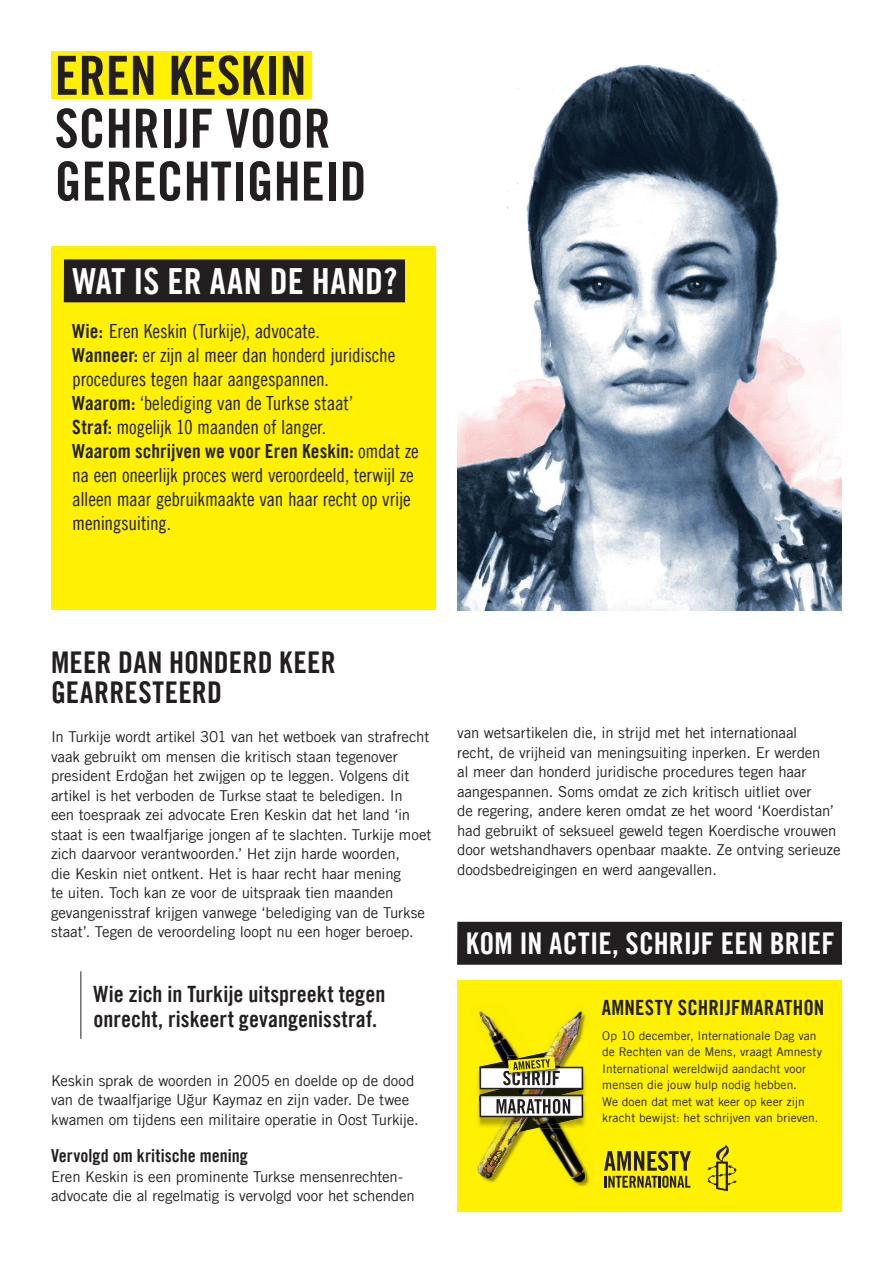
<style>
.page{position:relative;width:893px;height:1263px;background:#fff}
.page>*{position:absolute;margin:0;border:0;box-sizing:border-box;transform-origin:0 0}
.t1{font:54px/52.8px "Amnesty Trade Gothic Bd Cn 20";color:#231f20}
.t2{font:36px "Amnesty Trade Gothic Bd Cn 20";letter-spacing:.005em;color:#fff}
.t3{font:30px/30px "Amnesty Trade Gothic Bd Cn 20";letter-spacing:.01em;color:#231f20}
.t4{font:30px "Amnesty Trade Gothic Bd Cn 20";color:#fff}
.t5{font:22.5px/25.5px "Amnesty Trade Gothic Bd Cn 20";letter-spacing:.005em;color:#231f20}
.t6{font:21px "Amnesty Trade Gothic Bd Cn 20";letter-spacing:.015em;color:#231f20}
.t7{font:19.5px/24px "Amnesty Trade Gothic Cn 18";letter-spacing:-.01em;color:#231f20}
.t8{font:19.5px "Amnesty Trade Gothic Bd Cn 20";letter-spacing:.005em;color:#231f20}
.t9{font:18px "Amnesty Trade Gothic Bd Cn 20";letter-spacing:.005em;color:#231f20}
.t10{font:15px/19.5px "Amnesty Trade Gothic";letter-spacing:-.01em;color:#231f20}
.t11{font:12px/16.5px "Amnesty Trade Gothic";letter-spacing:.005em;color:#231f20}
.s1{font-family:"Amnesty Trade Gothic Bd Cn 20"}
.s2{font-family:"Amnesty Trade Gothic Cn 18"}
</style>
<div class="page">
<div style="left:51px;top:51px;width:260px;height:48px;background:#fff101"></div>
<div style="left:51px;top:247px;width:385px;height:363px;background:#fff101"></div>
<div style="left:64px;top:259px;width:341px;height:43px;background:#231f20"></div>
<div style="left:457px;top:980px;width:385px;height:232px;background:#fff101"></div>
<div style="left:457px;top:922px;width:385px;height:43px;background:#231f20"></div>
<img style="left:457px;top:64px;width:385px;height:546px">
<hr style="left:80px;top:971px;width:2px;height:68px;background:#6c6d70">
<svg style="left:707px;top:1145px;width:30px;height:46px"></svg>
<svg style="left:604px;top:1151px;width:87px;height:37px"></svg>
<img style="left:480px;top:1012px;width:36px;height:39px">
<img style="left:547px;top:1012px;width:39px;height:39px">
<img style="left:477px;top:1051px;width:112px;height:135px">
<h1 class="t1" style="left:55px;top:49px;width:313px">EREN KESKIN<br>SCHRIJF VOOR<br>GERECHTIGHEID</h1>
<h2 class="t2" style="left:72px;top:259px;width:326px">WAT IS ER AAN DE HAND?</h2>
<h3 class="t7" style="left:72px;top:319px;width:324px"><span class="s1">Wie:</span> Eren Keskin (Turkije), advocate.<br><span class="s1">Wanneer:</span> er zijn al meer dan honderd juridische procedures tegen haar aangespannen.<br><span class="s1">Waarom:</span> ‘belediging van de Turkse staat’ <span class="s1">Straf:</span> mogelijk 10 maanden of langer.</h3>
<h3 class="t8" style="left:72px;top:440px;width:348px">Waarom schrijven we voor Eren Keskin: <span class="s2">omdat ze</span></h3>
<h3 class="t7" style="left:72px;top:463px;width:343px">na een oneerlijk proces werd veroordeeld, terwijl ze alleen maar gebruikmaakte van haar recht op vrije meningsuiting.</h3>
<h3 class="t3" style="left:51px;top:647px;width:286px">MEER DAN HONDERD KEER<br>GEARRESTEERD</h3>
<p class="t10" style="left:51px;top:727px;width:382px">In Turkije wordt artikel 301 van het wetboek van strafrecht vaak gebruikt om mensen die kritisch staan tegenover president Erdoğan het zwijgen op te leggen. Volgens dit artikel is het verboden de Turkse staat te beledigen. In<br>een toespraak zei advocate Eren Keskin dat het land ‘in staat is een twaalfjarige jongen af te slachten. Turkije moet zich daarvoor verantwoorden.’ Het zijn harde woorden,<br>die Keskin niet ontkent. Het is haar recht haar mening<br>te uiten. Toch kan ze voor de uitspraak tien maanden gevangenisstraf krijgen vanwege ‘belediging van de Turkse staat’. Tegen de veroordeling loopt nu een hoger beroep.</p>
<h3 class="t5" style="left:94px;top:980px;width:293px">Wie zich in Turkije uitspreekt tegen onrecht, riskeert gevangenisstraf.</h3>
<p class="t10" style="left:51px;top:1070px;width:369px">Keskin sprak de woorden in 2005 en doelde op de dood van de twaalfjarige Uğur Kaymaz en zijn vader. De twee kwamen om tijdens een militaire operatie in Oost Turkije.</p>
<p class="t9" style="left:51px;top:1145px;width:198px">Vervolgd om kritische mening</p>
<p class="t10" style="left:51px;top:1166px;width:365px">Eren Keskin is een prominente Turkse mensenrechten&shy;advocate die al regelmatig is vervolgd voor het schenden</p>
<p class="t10" style="left:457px;top:723px;width:385px">van wetsartikelen die, in strijd met het internationaal<br>recht, de vrijheid van meningsuiting inperken. Er werden<br>al meer dan honderd juridische procedures tegen haar aangespannen. Soms omdat ze zich kritisch uitliet over<br>de regering, andere keren omdat ze het woord ‘Koerdistan’ had gebruikt of seksueel geweld tegen Koerdische vrouwen door wetshandhavers openbaar maakte. Ze ontving serieuze doodsbedreigingen en werd aangevallen.</p>
<h3 class="t4" style="left:466px;top:925px;width:370px">KOM IN ACTIE, SCHRIJF EEN BRIEF</h3>
<h3 class="t6" style="left:602px;top:995px;width:224px">AMNESTY SCHRIJFMARATHON</h3>
<p class="t11" style="left:602px;top:1027px;width:221px">Op 10 december, Internationale Dag van de Rechten van de Mens, vraagt Amnesty International wereldwijd aandacht voor mensen die jouw hulp nodig hebben.<br>We doen dat met wat keer op keer zijn kracht bewijst: het schrijven van brieven.</p>
</div>
